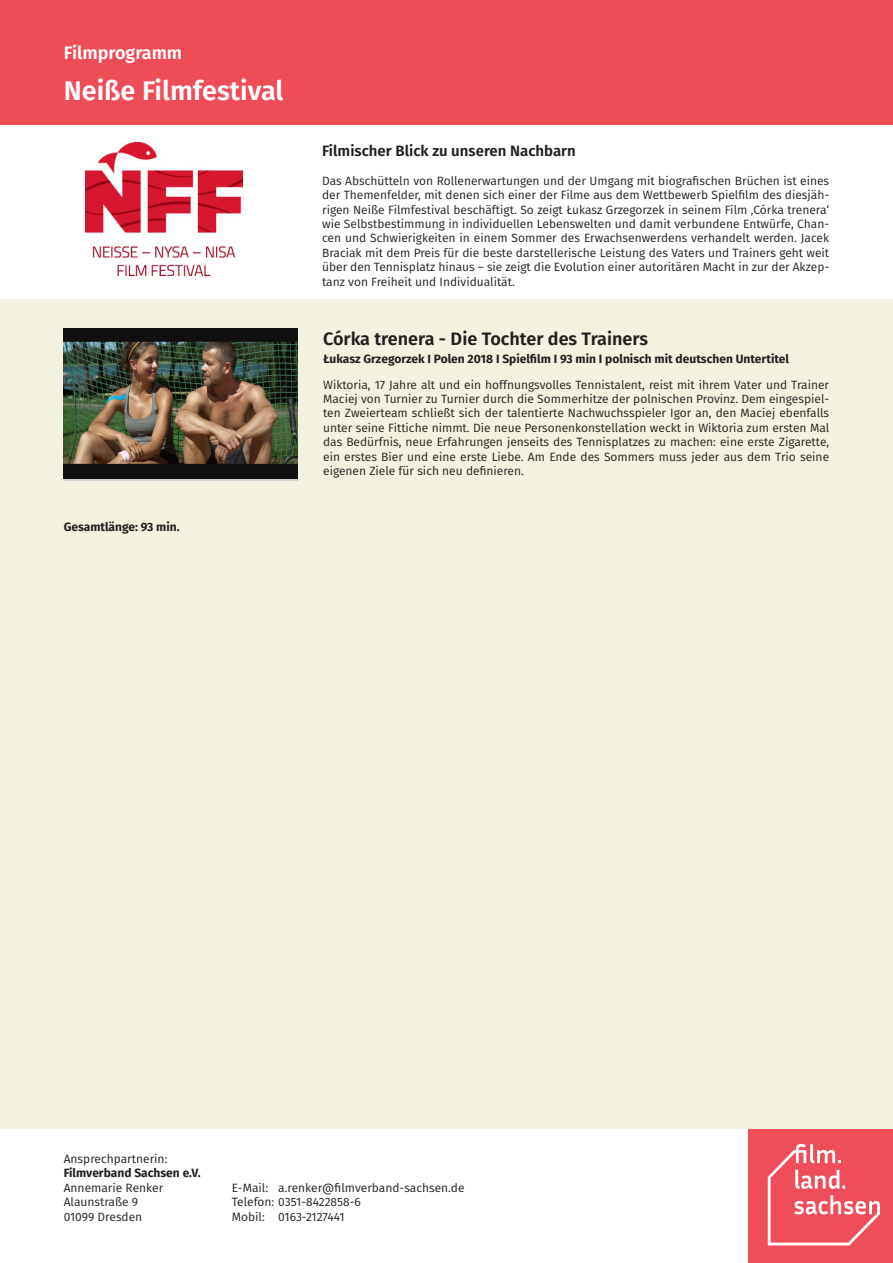
<style>
.page{position:relative;width:893px;height:1263px;background:#f3f1df}
.page>*{position:absolute;margin:0;border:0;box-sizing:border-box;transform-origin:0 0}
.Programmbeschreibung{font:600 27px "Fira Sans";color:#fff}
.Headline_Film{font:600 18px "Fira Sans";color:#231f20}
.Programmbeschreibung-2{font:600 18px "Fira Sans";color:#fff}
.Headline{font:600 15px "Fira Sans";color:#231f20}
.Copy{font:12px/14.4px "Fira Sans";color:#231f20;text-align:justify}
.copy_Bold{font:700 12px "Fira Sans";color:#231f20}
</style>
<div class="page">
<div style="left:0;top:0;width:893px;height:125px;background:#ef4d56"></div>
<div style="left:0;top:125px;width:893px;height:174px;background:#fff"></div>
<img style="left:85px;top:143px;width:157px;height:133px">
<div style="left:747px;top:1129px;width:146px;height:134px;background:#ef4d58"></div>
<svg style="left:768px;top:1144px;width:112px;height:101px"></svg>
<div style="left:0;top:1129px;width:747px;height:134px;background:#fff"></div>
<img style="left:64px;top:329px;width:234px;height:149px">
<p class="Programmbeschreibung-2" style="left:64px;top:38px;width:120px">Filmprogramm</p>
<p class="Programmbeschreibung" style="left:64px;top:69px;width:221px">Neiße Filmfestival</p>
<p class="copy_Bold" style="left:64px;top:517px;width:117px">Gesamtlänge: 93 min.</p>
<p class="Headline" style="left:322px;top:138px;width:255px">Filmischer Blick zu unseren Nachbarn</p>
<p class="Copy" style="left:322px;top:173px;width:509px">Das Abschütteln von Rollenerwartungen und der Umgang mit biografischen Brüchen ist eines der Themenfelder, mit denen sich einer der Filme aus dem Wettbewerb Spielfilm des diesjäh&shy;rigen Neiße Filmfestival beschäftigt. So zeigt Łukasz Grzegorzek in seinem Film ‚Córka trenera‘ wie Selbstbestimmung in individuellen Lebenswelten und damit verbundene Entwürfe, Chan&shy;cen und Schwierigkeiten in einem Sommer des Erwachsenwerdens verhandelt werden. Jacek Braciak mit dem Preis für die beste darstellerische Leistung des Vaters und Trainers geht weit über den Tennisplatz hinaus – sie zeigt die Evolution einer autoritären Macht in zur der Akzep&shy;tanz von Freiheit und Individualität.</p>
<p class="Headline_Film" style="left:323px;top:324px;width:326px">Córka trenera - Die Tochter des Trainers</p>
<p class="copy_Bold" style="left:323px;top:348px;width:467px">Łukasz Grzegorzek I Polen 2018 I Spielfilm I 93 min I polnisch mit deutschen Untertitel</p>
<p class="Copy" style="left:323px;top:377px;width:508px">Wiktoria, 17 Jahre alt und ein hoffnungsvolles Tennistalent, reist mit ihrem Vater und Trainer Maciej von Turnier zu Turnier durch die Sommerhitze der polnischen Provinz. Dem eingespiel&shy;ten Zweierteam schließt sich der talentierte Nachwuchsspieler Igor an, den Maciej ebenfalls unter seine Fittiche nimmt. Die neue Personenkonstellation weckt in Wiktoria zum ersten Mal das Bedürfnis, neue Erfahrungen jenseits des Tennisplatzes zu machen: eine erste Zigarette, ein erstes Bier und eine erste Liebe. Am Ende des Sommers muss jeder aus dem Trio seine eigenen Ziele für sich neu definieren.</p>
<p class="Copy" style="left:64px;top:1151px;width:105px">Ansprechpartnerin:</p>
<p class="copy_Bold" style="left:64px;top:1163px;width:138px">Filmverband Sachsen e.V.</p>
<p class="Copy" style="left:64px;top:1180px;width:101px">Annemarie Renker</p>
<p class="Copy" style="left:64px;top:1194px;width:76px">Alaunstraße 9</p>
<p class="Copy" style="left:64px;top:1209px;width:80px">01099 Dresden</p>
<p class="Copy" style="left:232px;top:1180px;width:234px;text-align:left">E-Mail: a.renker@filmverband-sachsen.de<br>Telefon: 0351-8422858-6<br>Mobil: 0163-2127441</p>
</div>
